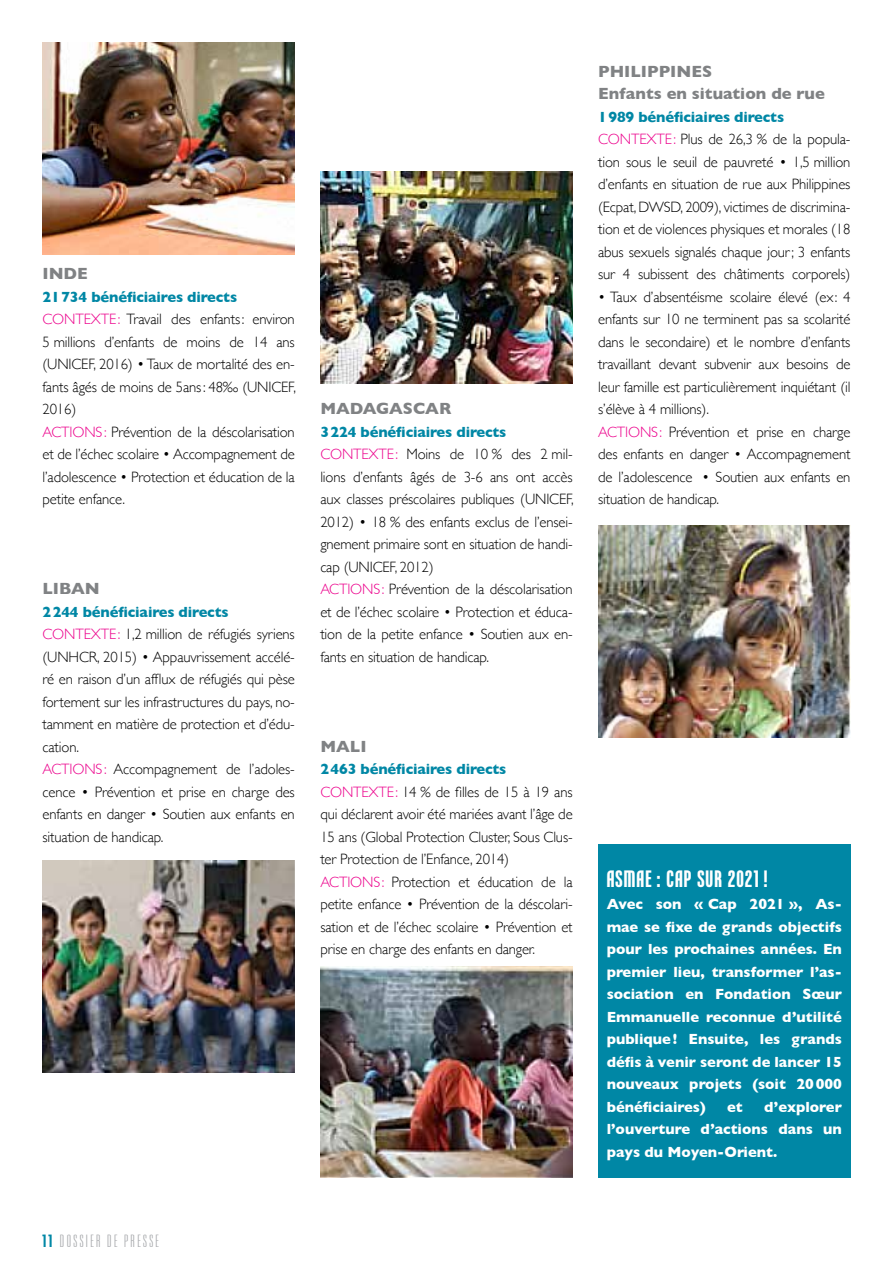
<style>
.page{position:relative;width:893px;height:1263px;background:#fff}
.page>*{position:absolute;margin:0;border:0;box-sizing:border-box;transform-origin:0 0}
.t1{font:700 24px "Freytag Pro";letter-spacing:.05em;color:#fff}
.t2{font:200 18px "Freytag Pro";letter-spacing:.135em;color:#a7a9ac}
.t3{font:700 16.5px/22.5px "Gill Sans";color:#808284}
.t4{font:300 15px/22.5px "Gill Sans";letter-spacing:-.01em;color:#000}
.t5{font:700 15px/22.5px "Gill Sans";color:#fff;text-align:justify}
.s1{font-weight:700;color:#0087a5}
.s2{color:#ec008c}
</style>
<div class="page">
<img style="left:43px;top:860px;width:252px;height:212px">
<img style="left:43px;top:43px;width:252px;height:211px">
<img style="left:320px;top:171px;width:253px;height:212px">
<img style="left:320px;top:966px;width:253px;height:212px">
<img style="left:598px;top:526px;width:252px;height:211px">
<div style="left:598px;top:844px;width:252px;height:334px;background:#0087a5"></div>
<p class="t3" style="left:43px;top:262px;width:47px">INDE</p>
<p class="t4" style="left:43px;top:286px;width:255px"><span class="s1">21 734 bénéficiaires directs </span><span class="s2">CONTEXTE :</span> Travail des enfants : environ 5 millions d’enfants de moins de 14 ans (UNICEF, 2016) • Taux de mortalité des en&shy;fants âgés de moins de 5ans : 48‰ (UNICEF, 2016)<br><span class="s2">ACTIONS :</span> Prévention de la déscolarisation et de l’échec scolaire • Accompagnement de l’adolescence • Protection et éducation de la petite enfance.</p>
<p class="t3" style="left:43px;top:577px;width:59px">LIBAN</p>
<p class="t4" style="left:43px;top:601px;width:254px"><span class="s1">2 244 bénéficiaires directs </span><span class="s2">CONTEXTE :</span> 1,2 million de réfugiés syriens (UNHCR, 2015) • Appauvrissement accélé&shy;ré en raison d’un afflux de réfugiés qui pèse fortement sur les infrastructures du pays, no&shy;tamment en matière de protection et d’édu&shy;cation.<br><span class="s2">ACTIONS :</span> Accompagnement de l’adoles&shy;cence • Prévention et prise en charge des enfants en danger • Soutien aux enfants en situation de handicap.</p>
<p class="t3" style="left:320px;top:397px;width:133px">MADAGASCAR</p>
<p class="t4" style="left:320px;top:420px;width:255px"><span class="s1">3 224 bénéficiaires directs </span><span class="s2">CONTEXTE :</span> Moins de 10 % des 2 mil&shy;lions d’enfants âgés de 3-6 ans ont accès aux classes préscolaires publiques (UNICEF, 2012) • 18 % des enfants exclus de l’ensei&shy;gnement primaire sont en situation de handi&shy;cap (UNICEF, 2012)<br><span class="s2">ACTIONS :</span> Prévention de la déscolarisation et de l’échec scolaire • Protection et éduca&shy;tion de la petite enfance • Soutien aux en&shy;fants en situation de handicap.</p>
<p class="t3" style="left:598px;top:60px;width:228px">PHILIPPINES<br>Enfants en situation de rue</p>
<p class="t4" style="left:598px;top:106px;width:254px"><span class="s1">1 989 bénéficiaires directs </span><span class="s2">CONTEXTE :</span> Plus de 26,3 % de la popula&shy;tion sous le seuil de pauvreté • 1,5 million d’enfants en situation de rue aux Philippines (Ecpat, DWSD, 2009), victimes de discrimina&shy;tion et de violences physiques et morales (18 abus sexuels signalés chaque jour ; 3 enfants sur 4 subissent des châtiments corporels)</p>
<p class="t4" style="left:598px;top:286px;width:254px">• Taux d’absentéisme scolaire élevé (ex : 4 enfants sur 10 ne terminent pas sa scolarité dans le secondaire) et le nombre d’enfants travaillant devant subvenir aux besoins de leur famille est particulièrement inquiétant (il s’élève à 4 millions).<br><span class="s2">ACTIONS :</span> Prévention et prise en charge des enfants en danger • Accompagnement de l’adolescence • Soutien aux enfants en situation de handicap.</p>
<p class="t3" style="left:320px;top:735px;width:48px">MALI</p>
<p class="t4" style="left:320px;top:757px;width:254px"><span class="s1">2 463 bénéficiaires directs </span><span class="s2">CONTEXTE :</span> 14 % de filles de 15 à 19 ans qui déclarent avoir été mariées avant l’âge de 15 ans (Global Protection Cluster, Sous Clus&shy;ter Protection de l’Enfance, 2014)<br><span class="s2">ACTIONS :</span> Protection et éducation de la petite enfance • Prévention de la déscolari&shy;sation et de l’échec scolaire • Prévention et prise en charge des enfants en danger.</p>
<h1 class="t1" style="left:607px;top:866px;width:162px">ASMAE : CAP SUR 2021 !</h1>
<p class="t5" style="left:607px;top:893px;width:237px">Avec son « Cap 2021 », As&shy;mae se fixe de grands objectifs pour les prochaines années. En premier lieu, transformer l’as&shy;sociation en Fondation Sœur Emmanuelle reconnue d’utilité publique ! Ensuite, les grands défis à venir seront de lancer 15 nouveaux projets (soit 20 000 bénéficiaires)</p>
<p class="t5" style="left:607px;top:1095px;width:237px;text-indent:158px">d’explorer l’ouverture d’actions dans un pays du Moyen-Orient.</p>
<p class="t5" style="left:727px;top:1095px;width:17px">et</p>
<p class="t2" style="left:43px;top:1230px;width:118px"><span class="s1">11</span> DOSSIER DE PRESSE</p>
</div>
